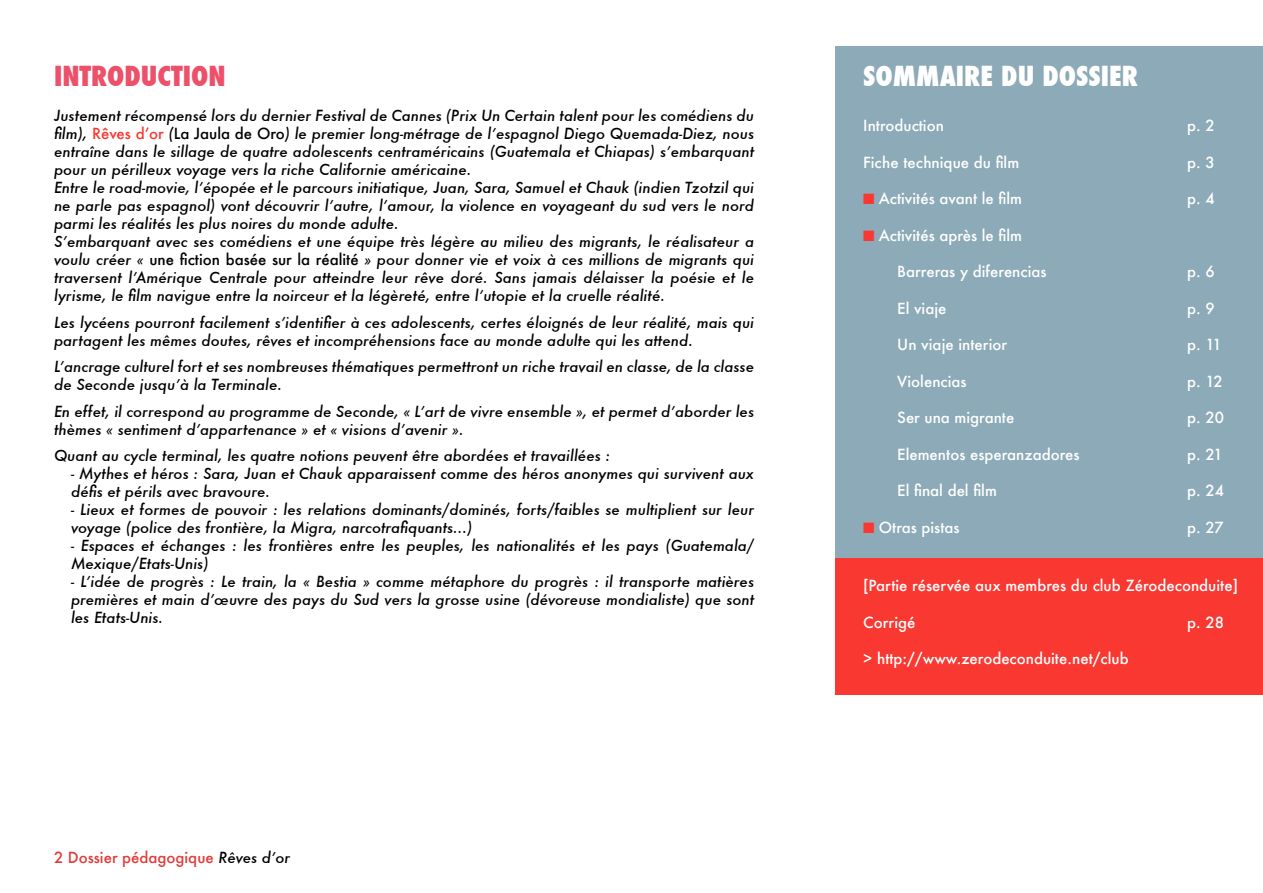
<style>
.page{position:relative;width:1263px;height:893px;background:#fff}
.page>*{position:absolute;margin:0;border:0;box-sizing:border-box;transform-origin:0 0}
.t1{font:800 condensed 27px "Futura";color:#fff}
.t2{font:800 condensed 27px "Futura";color:#ec5169}
.t3{font:italic 500 15px/18px "Futura";color:#000}
.t4{font:500 15px "Futura";color:#fff}
.t5{font:500 15px "Futura";color:#e13b38}
.s1{font-style:normal;color:#f83831}
.s2{font-style:normal}
.s3{font-style:italic;color:#000}
.s4{color:#f83831}
</style>
<div class="page">
<div style="left:836px;top:49px;width:427px;height:646px;background:#f83831"></div>
<div style="left:836px;top:46px;width:427px;height:512px;background:#8caab7"></div>
<h1 class="t2" style="left:54px;top:58px;width:173px">INTRODUCTION</h1>
<p class="t3" style="left:54px;top:106px;width:702px">Justement récompensé lors du dernier Festival de Cannes (Prix Un Certain talent pour les comédiens du film), <span class="s1">Rêves d’or</span> (<span class="s2">La Jaula de Oro</span>) le premier long-métrage de l’espagnol Diego Quemada-Diez, nous entraîne dans le sillage de quatre adolescents centraméricains (Guatemala et Chiapas) s’embarquant pour un périlleux voyage vers la riche Californie américaine.<br>Entre le road-movie, l’épopée et le parcours initiatique, Juan, Sara, Samuel et Chauk (indien Tzotzil qui ne parle pas espagnol) vont découvrir l’autre, l’amour, la violence en voyageant du sud vers le nord parmi les réalités les plus noires du monde adulte.<br>S’embarquant avec ses comédiens et une équipe très légère au milieu des migrants, le réalisateur a voulu créer « <span class="s2">une fiction basée sur la réalité</span> » pour donner vie et voix à ces millions de migrants qui traversent l’Amérique Centrale pour atteindre leur rêve doré. Sans jamais délaisser la poésie et le lyrisme, le film navigue entre la noirceur et la légèreté, entre l’utopie et la cruelle réalité.</p>
<p class="t3" style="left:54px;top:313px;width:702px">Les lycéens pourront facilement s’identifier à ces adolescents, certes éloignés de leur réalité, mais qui partagent les mêmes doutes, rêves et incompréhensions face au monde adulte qui les attend.</p>
<p class="t3" style="left:54px;top:357px;width:702px">L’ancrage culturel fort et ses nombreuses thématiques permettront un riche travail en classe, de la classe de Seconde jusqu’à la Terminale.</p>
<p class="t3" style="left:54px;top:402px;width:702px">En effet, il correspond au programme de Seconde, « L’art de vivre ensemble », et permet d’aborder les thèmes « sentiment d’appartenance » et « visions d’avenir ».</p>
<p class="t3" style="left:54px;top:446px;width:558px">Quant au cycle terminal, les quatre notions peuvent être abordées et travaillées :</p>
<p class="t3" style="left:71px;top:464px;width:685px">- Mythes et héros : Sara, Juan et Chauk apparaissent comme des héros anonymes qui survivent aux défis et périls avec bravoure.</p>
<p class="t3" style="left:71px;top:500px;width:684px">- Lieux et formes de pouvoir : les relations dominants/dominés, forts/faibles se multiplient sur leur voyage (police des frontière, la Migra, narcotrafiquants...)</p>
<p class="t3" style="left:71px;top:536px;width:685px">- Espaces et échanges : les frontières entre les peuples, les nationalités et les pays (Guatemala/<br>Mexique/Etats-Unis)</p>
<p class="t3" style="left:71px;top:572px;width:685px;text-align:justify">- L’idée de progrès : Le train, la « Bestia » comme métaphore du progrès : il transporte matières premières et main d’œuvre des pays du Sud vers la grosse usine (dévoreuse mondialiste) que sont les Etats-Unis.</p>
<p class="t5" style="left:54px;top:847px;width:238px">2 Dossier pédagogique <span class="s3">Rêves d’or</span></p>
<h1 class="t1" style="left:863px;top:58px;width:276px">SOMMAIRE DU DOSSIER</h1>
<p class="t4" style="left:863px;top:115px;width:82px">Introduction</p>
<p class="t4" style="left:1187px;top:115px;width:29px">p. 2</p>
<p class="t4" style="left:863px;top:152px;width:157px">Fiche technique du film</p>
<p class="t4" style="left:1187px;top:152px;width:29px">p. 3</p>
<p class="t4" style="left:863px;top:188px;width:160px"><span class="s4">■</span> Activités avant le film</p>
<p class="t4" style="left:1187px;top:188px;width:29px">p. 4</p>
<p class="t4" style="left:863px;top:225px;width:160px"><span class="s4">■</span> Activités après le film</p>
<p class="t4" style="left:897px;top:261px;width:151px">Barreras y diferencias</p>
<p class="t4" style="left:1187px;top:261px;width:29px">p. 6</p>
<p class="t4" style="left:897px;top:298px;width:51px">El viaje</p>
<p class="t4" style="left:1187px;top:298px;width:29px">p. 9</p>
<p class="t4" style="left:897px;top:334px;width:111px">Un viaje interior</p>
<p class="t4" style="left:1187px;top:334px;width:36px">p. 11</p>
<p class="t4" style="left:897px;top:371px;width:71px">Violencias</p>
<p class="t4" style="left:1187px;top:371px;width:37px">p. 12</p>
<p class="t4" style="left:897px;top:407px;width:119px">Ser una migrante</p>
<p class="t4" style="left:1187px;top:407px;width:38px">p. 20</p>
<p class="t4" style="left:897px;top:444px;width:184px">Elementos esperanzadores</p>
<p class="t4" style="left:1187px;top:444px;width:37px">p. 21</p>
<p class="t4" style="left:897px;top:480px;width:101px">El final del film</p>
<p class="t4" style="left:1187px;top:480px;width:38px">p. 24</p>
<p class="t4" style="left:863px;top:517px;width:98px"><span class="s4">■</span> Otras pistas</p>
<p class="t4" style="left:1187px;top:517px;width:38px">p. 27</p>
<p class="t4" style="left:863px;top:575px;width:376px">[Partie réservée aux membres du club Zérodeconduite]</p>
<p class="t4" style="left:863px;top:612px;width:54px">Corrigé</p>
<p class="t4" style="left:1187px;top:612px;width:38px">p. 28</p>
<p class="t4" style="left:863px;top:648px;width:267px">&gt; http://www.zerodeconduite.net/club</p>
</div>
